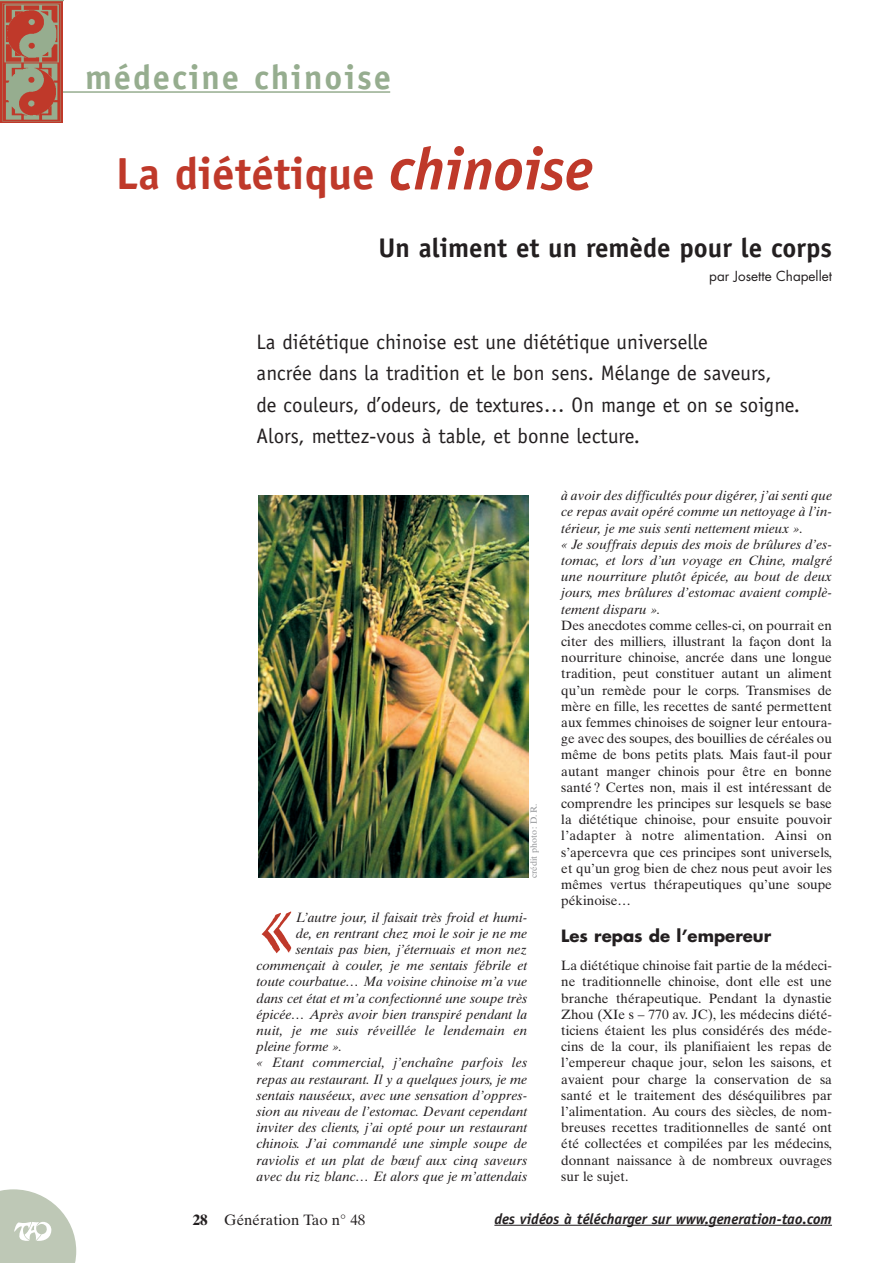
<style>
.page{position:relative;width:893px;height:1263px;background:#fff}
.page>*{position:absolute;margin:0;border:0;box-sizing:border-box;transform-origin:0 0}
.t1{font:99px "Bergell Plain";color:#bf392a}
.t2{font:700 45px "Officina Sans";color:#bf392a}
.t3{font:700 34.5px "Officina Sans";letter-spacing:.055em;color:#96ad8f}
.t4{font:700 27px "Officina Sans";color:#231f20}
.t5{font:21px/31.5px "Officina Sans";color:#231f20}
.t6{font:700 16.5px "Futura";color:#231f20}
.t7{font:italic 700 15px "Officina Sans";color:#231f20}
.t8{font:15px "Times Ten";color:#231f20}
.t9{font:13.5px/16.2px "Times Ten";color:#231f20;text-align:justify}
.t10{font:italic 13.5px/16.2px "Times Ten";color:#231f20}
.t11{font:13.5px "Futura";color:#231f20}
.t12{font:9px "Times Ten";color:#939598}
.s1{font-style:italic;font-size:60px}
.s2{font-weight:700}
</style>
<div class="page">
<svg style="left:0;top:1189px;width:76px;height:74px"></svg>
<hr style="left:494px;top:1225px;width:134px;height:1px;background:#231f20">
<hr style="left:627px;top:1225px;width:79px;height:1px;background:#231f20">
<hr style="left:705px;top:1225px;width:38px;height:1px;background:#231f20">
<hr style="left:743px;top:1225px;width:44px;height:1px;background:#231f20">
<hr style="left:787px;top:1225px;width:45px;height:1px;background:#231f20">
<hr style="left:3px;top:91px;width:387px;height:2px;background:#96ad8f">
<img style="left:0;top:0;width:63px;height:123px">
<img style="left:259px;top:496px;width:270px;height:381px">
<h3 class="t3" style="left:85px;top:64px;width:307px">médecine chinoise</h3>
<h2 class="t2" style="left:116px;top:157px;width:478px">La diététique <span class="s1">chinoise</span></h2>
<h3 class="t4" style="left:378px;top:238px;width:455px">Un aliment et un remède pour le corps</h3>
<p class="t11" style="left:709px;top:270px;width:124px">par Josette Chapellet</p>
<h3 class="t5" style="left:257px;top:327px;width:545px">La diététique chinoise est une diététique universelle<br>ancrée dans la tradition et le bon sens. Mélange de saveurs,<br>de couleurs, d’odeurs, de textures… On mange et on se soigne.<br>Alors, mettez-vous à table, et bonne lecture.</h3>
<p class="t12" style="left:530px;top:878px;width:76px;rotate:-90deg">crédit photo : D. R.</p>
<h1 class="t1" style="left:257px;top:880px;width:41px">«</h1>
<p class="t10" style="left:296px;top:910px;width:233px">L’autre jour, il faisait très froid et humi-</p>
<p class="t10" style="left:296px;top:926px;width:233px">de, en rentrant chez moi le soir je ne me</p>
<p class="t10" style="left:296px;top:942px;width:233px">sentais pas bien, j’éternuais et mon nez</p>
<p class="t10" style="left:257px;top:958px;width:272px">commençait à couler, je me sentais fébrile et</p>
<p class="t10" style="left:257px;top:975px;width:272px">toute courbatue… Ma voisine chinoise m’a vue</p>
<p class="t10" style="left:257px;top:991px;width:272px">dans cet état et m’a confectionné une soupe très</p>
<p class="t10" style="left:257px;top:1007px;width:272px">épicée… Après avoir bien transpiré pendant la</p>
<p class="t10" style="left:257px;top:1023px;width:272px">nuit, je me suis réveillée le lendemain en</p>
<p class="t10" style="left:257px;top:1039px;width:87px">pleine forme ».</p>
<p class="t10" style="left:257px;top:1056px;width:272px">« Etant commercial, j’enchaîne parfois les</p>
<p class="t10" style="left:257px;top:1072px;width:272px">repas au restaurant. Il y a quelques jours, je me</p>
<p class="t10" style="left:257px;top:1088px;width:272px">sentais nauséeux, avec une sensation d’oppres-</p>
<p class="t10" style="left:257px;top:1104px;width:272px">sion au niveau de l’estomac. Devant cependant</p>
<p class="t10" style="left:257px;top:1120px;width:272px">inviter des clients, j’ai opté pour un restaurant</p>
<p class="t10" style="left:257px;top:1137px;width:272px">chinois. J’ai commandé une simple soupe de</p>
<p class="t10" style="left:257px;top:1153px;width:272px">raviolis et un plat de bœuf aux cinq saveurs</p>
<p class="t10" style="left:257px;top:1169px;width:272px">avec du riz blanc… Et alors que je m’attendais</p>
<p class="t10" style="left:561px;top:489px;width:272px">à avoir des difficultés pour digérer, j’ai senti que ce repas avait opéré comme un nettoyage à l’in&shy;térieur, je me suis senti nettement mieux ».<br>« Je souffrais depuis des mois de brûlures d’es&shy;tomac, et lors d’un voyage en Chine, malgré une nourriture plutôt épicée, au bout de deux jours, mes brûlures d’estomac avaient complè&shy;tement disparu ».</p>
<p class="t9" style="left:561px;top:618px;width:272px">Des anecdotes comme celles-ci, on pourrait en citer des milliers, illustrant la façon dont la nourriture chinoise, ancrée dans une longue tradition, peut constituer autant un aliment qu’un remède pour le corps. Transmises de mère en fille, les recettes de santé permettent aux femmes chinoises de soigner leur entoura&shy;ge avec des soupes, des bouillies de céréales ou même de bons petits plats. Mais faut-il pour autant manger chinois pour être en bonne santé ? Certes non, mais il est intéressant de comprendre les principes sur lesquels se base la diététique chinoise, pour ensuite pouvoir l’adapter à notre alimentation. Ainsi on s’apercevra que ces principes sont universels, et qu’un grog bien de chez nous peut avoir les mêmes vertus thérapeutiques qu’une soupe pékinoise…</p>
<p class="t6" style="left:561px;top:928px;width:211px">Les repas de l’empereur</p>
<p class="t9" style="left:561px;top:959px;width:272px">La diététique chinoise fait partie de la médeci&shy;ne traditionnelle chinoise, dont elle est une branche thérapeutique. Pendant la dynastie Zhou (XIe s – 770 av. JC), les médecins diété&shy;ticiens étaient les plus considérés des méde&shy;cins de la cour, ils planifiaient les repas de l’empereur chaque jour, selon les saisons, et avaient pour charge la conservation de sa santé et le traitement des déséquilibres par l’alimentation. Au cours des siècles, de nom&shy;breuses recettes traditionnelles de santé ont été collectées et compilées par les médecins, donnant naissance à de nombreux ouvrages sur le sujet.</p>
<p class="t8" style="left:193px;top:1214px;width:174px"><span class="s2">28</span> Génération Tao n° 48</p>
<p class="t7" style="left:494px;top:1213px;width:339px">des vidéos à télécharger sur www.generation-tao.com</p>
</div>
